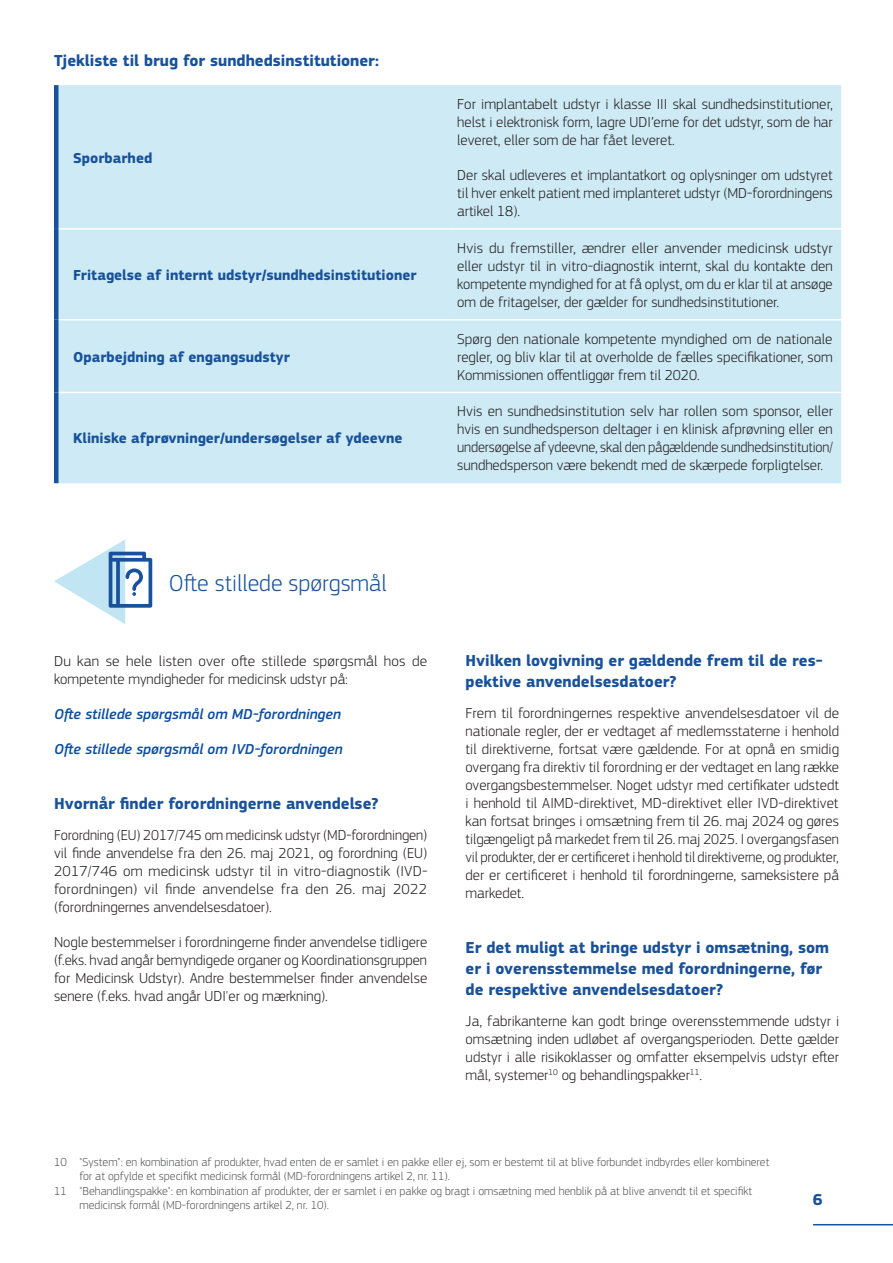
<style>
.page{position:relative;width:893px;height:1263px;background:#fff}
.page>*{position:absolute;margin:0;border:0;box-sizing:border-box;transform-origin:0 0}
._03_Header_level_1{font:300 24px "EC Square Sans Pro";color:#19529b}
._05_Header_level_2{font:700 16.5px/21px "EC Square Sans Pro";color:#19529b}
._04_Body{font:300 15px/18px "EC Square Sans Pro";color:#231f20;text-align:justify}
._04_Body-2{font:700 15px "EC Square Sans Pro";color:#19529b}
._04_Body-3{font:italic 500 15px "EC Square Sans Pro";color:#0d4da1}
._06_footnote{font:300 12px/14.4px "EC Square Sans Pro";color:#57585a}
</style>
<div class="page">
<hr style="left:814px;top:1224px;width:79px;height:1px;background:#19529b">
<svg style="left:54px;top:540px;width:98px;height:84px"></svg>
<div style="left:58px;top:85px;width:783px;height:398px;background:#cdeaf5"></div>
<hr style="left:58px;top:228px;width:391px;height:2px;background:#fff">
<hr style="left:449px;top:228px;width:392px;height:2px;background:#fff">
<hr style="left:58px;top:319px;width:391px;height:1px;background:#fff">
<hr style="left:449px;top:319px;width:392px;height:1px;background:#fff">
<hr style="left:58px;top:392px;width:391px;height:1px;background:#fff">
<hr style="left:449px;top:392px;width:392px;height:1px;background:#fff">
<hr style="left:54px;top:85px;width:4px;height:144px;background:#19529b">
<hr style="left:54px;top:229px;width:4px;height:91px;background:#19529b">
<hr style="left:54px;top:320px;width:4px;height:72px;background:#19529b">
<hr style="left:54px;top:392px;width:4px;height:91px;background:#19529b">
<p class="_05_Header_level_2" style="left:54px;top:51px;width:326px">Tjekliste til brug for sundhedsinstitutioner:</p>
<p class="_04_Body-2" style="left:73px;top:149px;width:81px">Sporbarhed</p>
<p class="_04_Body-2" style="left:73px;top:266px;width:345px">Fritagelse af internt udstyr/sundhedsinstitutioner</p>
<p class="_04_Body-2" style="left:73px;top:348px;width:218px">Oparbejdning af engangsudstyr</p>
<p class="_04_Body-2" style="left:73px;top:430px;width:331px">Kliniske afprøvninger/undersøgelser af ydeevne</p>
<p class="_04_Body" style="left:457px;top:95px;width:377px">For implantabelt udstyr i klasse III skal sundhedsinstitutioner, helst i elektronisk form, lagre UDI’erne for det udstyr, som de har leveret, eller som de har fået leveret.</p>
<p class="_04_Body" style="left:457px;top:166px;width:377px">Der skal udleveres et implantatkort og oplysninger om udstyret til hver enkelt patient med implanteret udstyr (MD-forordningens artikel 18).</p>
<p class="_04_Body" style="left:457px;top:239px;width:377px">Hvis du fremstiller, ændrer eller anvender medicinsk udstyr eller udstyr til in vitro-diagnostik internt, skal du kontakte den kompetente myndighed for at få oplyst, om du er klar til at ansøge om de fritagelser, der gælder for sundhedsinstitutioner.</p>
<p class="_04_Body" style="left:457px;top:330px;width:377px">Spørg den nationale kompetente myndighed om de nationale regler, og bliv klar til at overholde de fælles specifikationer, som Kommissionen offentliggør frem til 2020.</p>
<p class="_04_Body" style="left:457px;top:402px;width:377px">Hvis en sundhedsinstitution selv har rollen som sponsor, eller hvis en sundhedsperson deltager i en klinisk afprøvning eller en undersøgelse af ydeevne, skal den pågældende sundhedsinstitution/ sundhedsperson være bekendt med de skærpede forpligtelser.</p>
<p class="_03_Header_level_1" style="left:169px;top:569px;width:219px">Ofte stillede spørgsmål</p>
<p class="_04_Body" style="left:54px;top:652px;width:375px">Du kan se hele listen over ofte stillede spørgsmål hos de kompetente myndigheder for medicinsk udstyr på:</p>
<p class="_04_Body-3" style="left:54px;top:706px;width:288px">Ofte stillede spørgsmål om MD-forordningen</p>
<p class="_04_Body-3" style="left:54px;top:741px;width:290px">Ofte stillede spørgsmål om IVD-forordningen</p>
<p class="_05_Header_level_2" style="left:54px;top:794px;width:326px">Hvornår finder forordningerne anvendelse?</p>
<p class="_04_Body" style="left:54px;top:826px;width:375px">Forordning (EU) 2017/745 om medicinsk udstyr (MD-forordningen) vil finde anvendelse fra den 26. maj 2021, og forordning (EU)<br>2017/746 om medicinsk udstyr til in vitro-diagnostik (IVD&shy;forordningen) vil finde anvendelse fra den 26. maj 2022 (forordningernes anvendelsesdatoer).</p>
<p class="_04_Body" style="left:54px;top:933px;width:375px">Nogle bestemmelser i forordningerne finder anvendelse tidligere (f.eks. hvad angår bemyndigede organer og Koordinationsgruppen for Medicinsk Udstyr). Andre bestemmelser finder anvendelse senere (f.eks. hvad angår UDI'er og mærkning).</p>
<p class="_05_Header_level_2" style="left:466px;top:650px;width:358px">Hvilken lovgivning er gældende frem til de res&shy;pektive anvendelsesdatoer?</p>
<p class="_04_Body" style="left:466px;top:704px;width:375px">Frem til forordningernes respektive anvendelsesdatoer vil de nationale regler, der er vedtaget af medlemsstaterne i henhold til direktiverne, fortsat være gældende. For at opnå en smidig overgang fra direktiv til forordning er der vedtaget en lang række overgangsbestemmelser. Noget udstyr med certifikater udstedt i henhold til AIMD-direktivet, MD-direktivet eller IVD-direktivet kan fortsat bringes i omsætning frem til 26. maj 2024 og gøres tilgængeligt på markedet frem til 26. maj 2025. I overgangsfasen vil produkter, der er certificeret i henhold til direktiverne, og produkter, der er certificeret i henhold til forordningerne, sameksistere på markedet.</p>
<p class="_05_Header_level_2" style="left:466px;top:937px;width:365px">Er det muligt at bringe udstyr i omsætning, som er i overensstemmelse med forordningerne, før de respektive anvendelsesdatoer?</p>
<p class="_04_Body" style="left:466px;top:1011px;width:375px">Ja, fabrikanterne kan godt bringe overensstemmende udstyr i omsætning inden udløbet af overgangsperioden. Dette gælder udstyr i alle risikoklasser og omfatter eksempelvis udstyr efter mål, systemer<sup>10</sup> og behandlingspakker<sup>11</sup>.</p>
<p class="_06_footnote" style="left:80px;top:1154px;width:691px;text-indent:-26px">10 "System": en kombination af produkter, hvad enten de er samlet i en pakke eller ej, som er bestemt til at blive forbundet indbyrdes eller kombineret for at opfylde et specifikt medicinsk formål (MD-forordningens artikel 2, nr. 11).</p>
<p class="_06_footnote" style="left:80px;top:1183px;width:674px;text-indent:-26px">11 "Behandlingspakke": en kombination af produkter, der er samlet i en pakke og bragt i omsætning med henblik på at blive anvendt til et specifikt medicinsk formål (MD-forordningens artikel 2, nr. 10).</p>
<p class="_05_Header_level_2" style="left:813px;top:1189px;width:11px">6</p>
</div>
